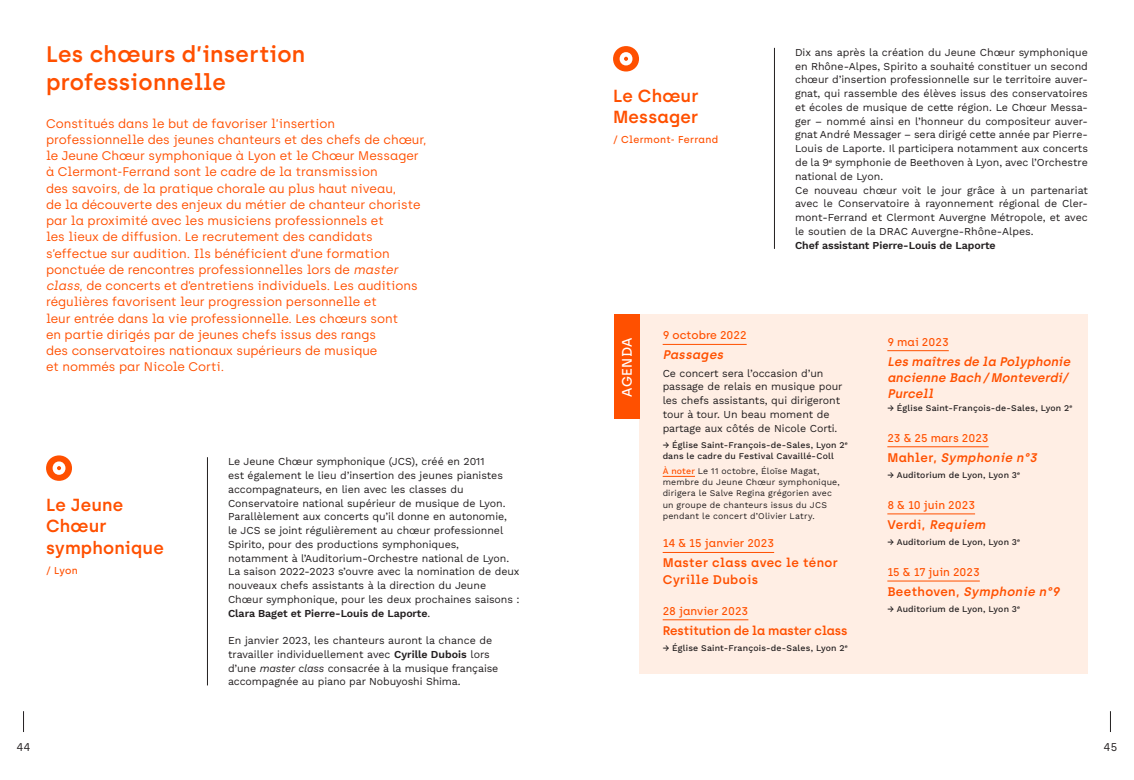
<style>
.page{position:relative;width:1134px;height:780px;background:#fff}
.page>*{position:absolute;margin:0;border:0;box-sizing:border-box;transform-origin:0 0}
.t1{font:600 22.5px/27.5px "Archia";letter-spacing:.01em;color:#ff5000}
.t2{font:600 17.5px/21.2px "Archia";letter-spacing:.01em;color:#ff5000}
.t3{font:500 13.75px "Archia";letter-spacing:.03em;color:#fff}
.t4{font:12.5px/16.2px "Archia";color:#ff5000}
.t5{font:italic 600 12.5px/16.2px "Archia";color:#ff5000}
.t6{font:600 12.5px/16.2px "Archia";letter-spacing:.03em;color:#ff5000}
.t7{font:600 12.5px "Archia";letter-spacing:-.01em;color:#ff5000}
.t8{font:500 11.25px "Archia";color:#ff5000}
.t9{font:11.25px "Archia";color:#231f20}
.Corps{font:10.62px/13.8px "Work Sans";letter-spacing:-.005em;color:#231f20}
.t10{font:500 10px "Archia";letter-spacing:.03em;color:#ff5000}
.t11{font:8.75px/11.2px "Work Sans";letter-spacing:.02em;color:#231f20}
.s1{font-style:italic}
.s2{color:#ff5000}
.s3{font-style:normal}
</style>
<div class="page">
<svg style="left:23px;top:711px;width:1px;height:21px"></svg>
<svg style="left:1110px;top:711px;width:1px;height:21px"></svg>
<div style="left:639px;top:314px;width:449px;height:359px;background:#ffeee4"></div>
<div style="left:614px;top:314px;width:25px;height:105px;background:#ff5000"></div>
<hr style="left:207px;top:457px;width:1px;height:228px;background:#231f20">
<hr style="left:774px;top:48px;width:1px;height:201px;background:#231f20">
<svg style="left:46px;top:455px;width:26px;height:26px"></svg>
<svg style="left:613px;top:46px;width:26px;height:25px"></svg>
<hr style="left:663px;top:344px;width:84px;height:1px;background:#ff5000">
<hr style="left:663px;top:476px;width:32px;height:1px;background:#ff5000">
<hr style="left:663px;top:552px;width:111px;height:1px;background:#ff5000">
<hr style="left:663px;top:619px;width:85px;height:1px;background:#ff5000">
<hr style="left:887px;top:350px;width:62px;height:1px;background:#ff5000">
<hr style="left:887px;top:446px;width:102px;height:1px;background:#ff5000">
<hr style="left:887px;top:513px;width:88px;height:1px;background:#ff5000">
<hr style="left:887px;top:580px;width:93px;height:1px;background:#ff5000">
<p class="t1" style="left:46px;top:40px;width:261px">Les chœurs d’insertion professionnelle</p>
<p class="t4" style="left:46px;top:115px;width:382px">Constitués dans le but de favoriser l’insertion professionnelle des jeunes chanteurs et des chefs de chœur, le Jeune Chœur symphonique à Lyon et le Chœur Messager à Clermont-Ferrand sont le cadre de la transmission<br>des savoirs, de la pratique chorale au plus haut niveau,<br>de la découverte des enjeux du métier de chanteur choriste par la proximité avec les musiciens professionnels et<br>les lieux de diffusion. Le recrutement des candidats s’effectue sur audition. Ils bénéficient d’une formation ponctuée de rencontres professionnelles lors de <span class="s1">master class</span>, de concerts et d’entretiens individuels. Les auditions régulières favorisent leur progression personnelle et<br>leur entrée dans la vie professionnelle. Les chœurs sont<br>en partie dirigés par de jeunes chefs issus des rangs<br>des conservatoires nationaux supérieurs de musique<br>et nommés par Nicole Corti.</p>
<p class="t2" style="left:46px;top:494px;width:119px">Le Jeune<br>Chœur symphonique</p>
<p class="t10" style="left:46px;top:564px;width:33px">/ Lyon</p>
<p class="Corps" style="left:228px;top:454px;width:279px">Le Jeune Chœur symphonique (JCS), créé en 2011<br>est également le lieu d’insertion des jeunes pianistes accompagnateurs, en lien avec les classes du Conservatoire national supérieur de musique de Lyon.</p>
<p class="Corps" style="left:228px;top:509px;width:293px">Parallèlement aux concerts qu’il donne en autonomie,<br>le JCS se joint régulièrement au chœur professionnel Spirito, pour des productions symphoniques, notamment à l’Auditorium-Orchestre national de Lyon.<br>La saison 2022-2023 s’ouvre avec la nomination de deux nouveaux chefs assistants à la direction du Jeune Chœur symphonique, pour les deux prochaines saisons :<br>Clara Baget et Pierre-Louis de Laporte.</p>
<p class="Corps" style="left:228px;top:633px;width:272px">En janvier 2023, les chanteurs auront la chance de travailler individuellement avec Cyrille Dubois lors d’une <span class="s1">master class</span> consacrée à la musique française</p>
<p class="Corps" style="left:228px;top:674px;width:234px">accompagnée au piano par Nobuyoshi Shima.</p>
<p class="t2" style="left:613px;top:85px;width:87px">Le Chœur<br>Messager</p>
<p class="t10" style="left:613px;top:133px;width:107px">/ Clermont- Ferrand</p>
<p class="Corps" style="left:795px;top:45px;width:294px;text-align:justify">Dix ans après la création du Jeune Chœur symphonique en Rhône-Alpes, Spirito a souhaité constituer un second chœur d’insertion professionnelle sur le territoire auver&shy;gnat, qui rassemble des élèves issus des conservatoires et écoles de musique de cette région. Le Chœur Messa&shy;ger – nommé ainsi en l’honneur du compositeur auver&shy;gnat André Messager – sera dirigé cette année par Pierre-Louis de Laporte. Il participera notamment aux concerts de la 9<sup>e</sup> symphonie de Beethoven à Lyon, avec l’Orchestre national de Lyon.</p>
<p class="Corps" style="left:795px;top:183px;width:294px;text-align:justify">Ce nouveau chœur voit le jour grâce à un partenariat avec le Conservatoire à rayonnement régional de Cler&shy;mont-Ferrand et Clermont Auvergne Métropole, et avec le soutien de la DRAC Auvergne-Rhône-Alpes.</p>
<p class="Corps" style="left:795px;top:238px;width:202px">Chef assistant Pierre-Louis de Laporte</p>
<p class="t3" style="left:619px;top:396px;width:61px;rotate:-90deg">AGENDA</p>
<p class="t8" style="left:663px;top:329px;width:86px">9 octobre 2022</p>
<p class="t5" style="left:663px;top:347px;width:65px">Passages</p>
<p class="Corps" style="left:663px;top:366px;width:181px">Ce concert sera l’occasion d’un passage de relais en musique pour les chefs assistants, qui dirigeront tour à tour. Un beau moment de partage aux côtés de Nicole Corti.</p>
<p class="t11" style="left:663px;top:439px;width:186px">→ Église Saint-François-de-Sales, Lyon 2<sup>e </sup>dans le cadre du Festival Cavaillé-Coll</p>
<p class="t11" style="left:663px;top:465px;width:179px"><span class="s2">À noter</span> Le 11 octobre, Éloïse Magat, membre du Jeune Chœur symphonique, dirigera le Salve Regina grégorien avec un groupe de chanteurs issus du JCS pendant le concert d’Olivier Latry.</p>
<p class="t8" style="left:663px;top:537px;width:113px">14 &amp; 15 janvier 2023</p>
<p class="t6" style="left:663px;top:555px;width:177px">Master class avec le ténor<br>Cyrille Dubois</p>
<p class="t8" style="left:663px;top:604px;width:87px">28 janvier 2023</p>
<p class="t7" style="left:663px;top:623px;width:186px">Restitution de la master class</p>
<p class="t11" style="left:663px;top:642px;width:186px">→ Église Saint-François-de-Sales, Lyon 2<sup>e</sup></p>
<p class="t8" style="left:887px;top:335px;width:63px">9 mai 2023</p>
<p class="t5" style="left:887px;top:353px;width:187px">Les maîtres de la Polyphonie ancienne Bach/Monteverdi/<br>Purcell</p>
<p class="t11" style="left:887px;top:402px;width:186px">→ Église Saint-François-de-Sales, Lyon 2<sup>e</sup></p>
<p class="t8" style="left:887px;top:431px;width:103px">23 &amp; 25 mars 2023</p>
<p class="t5" style="left:887px;top:449px;width:154px"><span class="s3">M a h l e r ,</span> Symphonie n°3</p>
<p class="t11" style="left:887px;top:469px;width:134px">→ Auditorium de Lyon, Lyon 3<sup>e</sup></p>
<p class="t8" style="left:887px;top:498px;width:89px">8 &amp; 10 juin 2023</p>
<p class="t5" style="left:887px;top:516px;width:102px"><span class="s3">Ve rd i ,</span> Requiem</p>
<p class="t11" style="left:887px;top:536px;width:134px">→ Auditorium de Lyon, Lyon 3<sup>e</sup></p>
<p class="t8" style="left:887px;top:565px;width:94px">15 &amp; 17 juin 2023</p>
<p class="t5" style="left:887px;top:583px;width:177px"><span class="s3">B e e t h ove n ,</span> Symphonie n°9</p>
<p class="t11" style="left:887px;top:603px;width:134px">→ Auditorium de Lyon, Lyon 3<sup>e</sup></p>
<p class="t9" style="left:17px;top:740px;width:16px">44</p>
<p class="t9" style="left:1103px;top:740px;width:15px">45</p>
</div>
